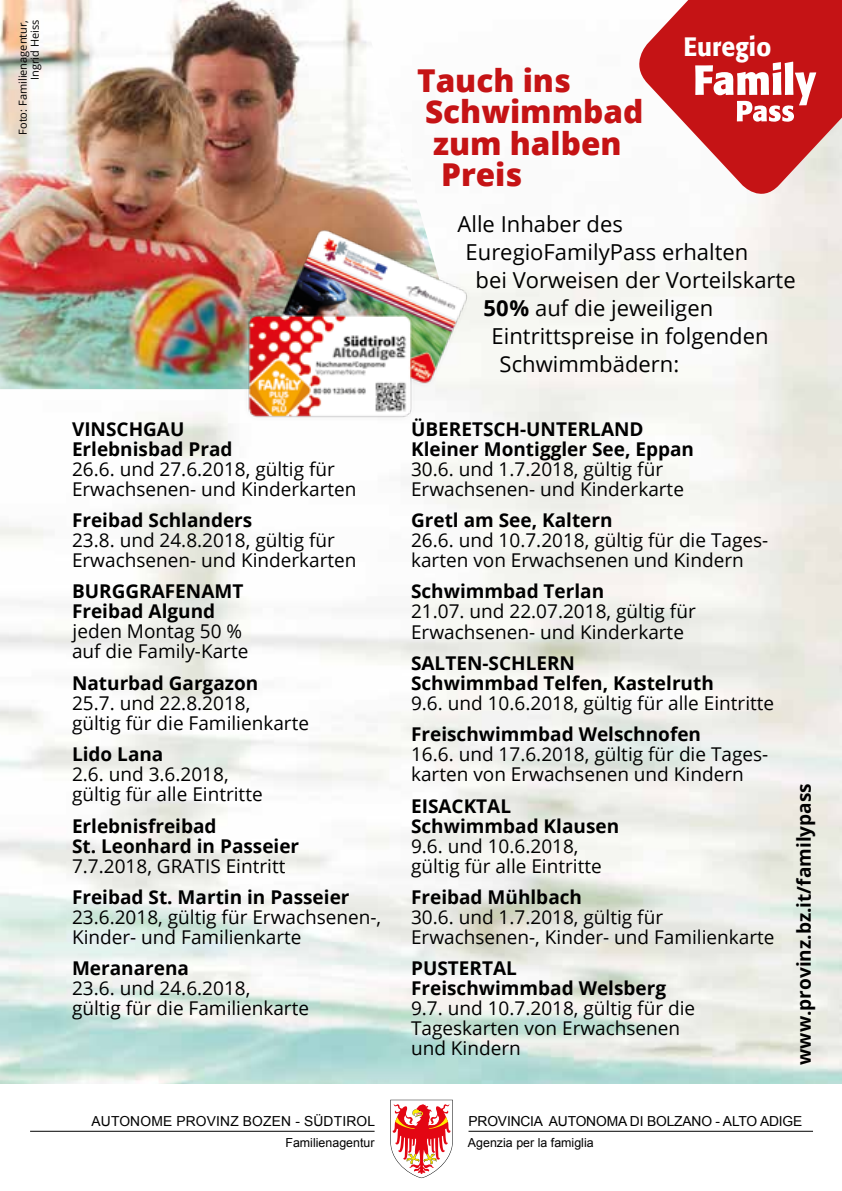
<style>
.page{position:relative;width:842px;height:1191px;background:#fff}
.page>*{position:absolute;margin:0;border:0;box-sizing:border-box;transform-origin:0 0}
.t1{font:800 31.6px "Open Sans";color:#c51315}
.t2{font:500 26.4px "Formata";color:#fff;scale:.93 1}
.t3{font:22px "Open Sans";color:#000}
.t4{font:19px/20px "Open Sans";color:#000}
.t5{font:700 19px/20px "Open Sans";color:#000}
.t6{font:13.8px "Arial";letter-spacing:-.01em;color:#000}
.t7{font:13.8px "Arial";letter-spacing:.01em;color:#000}
.t8{font:12.4px "Arial";color:#000}
.t9{font:11px/12px "Open Sans";color:#000;text-align:right}
.s1{font-weight:700}
</style>
<div class="page">
<svg style="left:390px;top:1099px;width:63px;height:79px"></svg>
<hr style="left:30px;top:1131px;width:345px;height:1px;background:#000">
<hr style="left:468px;top:1131px;width:345px;height:1px;background:#000">
<svg style="left:629px;top:0;width:213px;height:205px;fill:#c51315"></svg>
<svg style="left:695px;top:62px;width:121px;height:60px"></svg>
<div style="left:822px;top:0;width:20px;height:23px;background:#c51315"></div>
<img style="left:0;top:0;width:450px;height:389px">
<img style="left:210px;top:223px;width:294px;height:219px">
<p class="t9" style="left:17px;top:135px;width:116px;rotate:-90deg">Foto: Familienagentur,<br>Ingrid Heiss</p>
<h1 class="t1" style="left:417px;top:57px;width:155px">Tauch ins</h1>
<h1 class="t1" style="left:425px;top:88px;width:220px">Schwimmbad</h1>
<h1 class="t1" style="left:433px;top:119px;width:190px">zum halben</h1>
<h1 class="t1" style="left:441px;top:150px;width:83px">Preis</h1>
<h2 class="t2" style="left:683px;top:31px;width:96px">Euregio</h2>
<p class="t5" style="left:72px;top:418px;width:162px">VINSCHGAU<br>Erlebnisbad Prad</p>
<p class="t4" style="left:72px;top:458px;width:286px">26.6. und 27.6.2018, gültig für<br>Erwachsenen- und Kinderkarten</p>
<p class="t5" style="left:72px;top:509px;width:182px">Freibad Schlanders</p>
<p class="t4" style="left:72px;top:529px;width:286px">23.8. und 24.8.2018, gültig für<br>Erwachsenen- und Kinderkarten</p>
<p class="t5" style="left:72px;top:581px;width:173px">BURGGRAFENAMT<br>Freibad Algund</p>
<p class="t4" style="left:72px;top:621px;width:178px">jeden Montag 50 % auf die Family-Karte</p>
<p class="t5" style="left:72px;top:672px;width:188px">Naturbad Gargazon</p>
<p class="t4" style="left:72px;top:692px;width:239px">25.7. und 22.8.2018,<br>gültig für die Familienkarte</p>
<p class="t5" style="left:72px;top:744px;width:93px">Lido Lana</p>
<p class="t4" style="left:72px;top:764px;width:192px">2.6. und 3.6.2018, gültig für alle Eintritte</p>
<p class="t5" style="left:72px;top:815px;width:229px">Erlebnisfreibad<br>St. Leonhard in Passeier</p>
<p class="t4" style="left:72px;top:855px;width:215px">7.7.2018, GRATIS Eintritt</p>
<p class="t5" style="left:72px;top:886px;width:279px">Freibad St. Martin in Passeier</p>
<p class="t4" style="left:72px;top:906px;width:311px">23.6.2018, gültig für Erwachsenen-,<br>Kinder- und Familienkarte</p>
<p class="t5" style="left:72px;top:958px;width:119px">Meranarena</p>
<p class="t4" style="left:72px;top:978px;width:239px">23.6. und 24.6.2018,<br>gültig für die Familienkarte</p>
<p class="t3" style="left:458px;top:209px;width:167px">Alle Inhaber des</p>
<p class="t3" style="left:466px;top:237px;width:284px">EuregioFamilyPass erhalten</p>
<p class="t3" style="left:476px;top:265px;width:322px">bei Vorweisen der Vorteilskarte</p>
<p class="t3" style="left:484px;top:293px;width:231px"><span class="s1">50%</span> auf die jeweiligen</p>
<p class="t3" style="left:492px;top:321px;width:278px">Eintrittspreise in folgenden</p>
<p class="t3" style="left:500px;top:349px;width:181px">Schwimmbädern:</p>
<p class="t5" style="left:411px;top:418px;width:285px">ÜBERETSCH-UNTERLAND<br>Kleiner Montiggler See, Eppan</p>
<p class="t4" style="left:411px;top:458px;width:274px">30.6. und 1.7.2018, gültig für<br>Erwachsenen- und Kinderkarte</p>
<p class="t5" style="left:411px;top:510px;width:203px">Gretl am See, Kaltern</p>
<p class="t4" style="left:411px;top:530px;width:359px">26.6. und 10.7.2018, gültig für die Tages&shy;karten von Erwachsenen und Kindern</p>
<p class="t5" style="left:411px;top:581px;width:195px">Schwimmbad Terlan</p>
<p class="t4" style="left:411px;top:601px;width:286px">21.07. und 22.07.2018, gültig für<br>Erwachsenen- und Kinderkarte</p>
<p class="t5" style="left:411px;top:652px;width:304px">SALTEN-SCHLERN<br>Schwimmbad Telfen, Kastelruth</p>
<p class="t4" style="left:411px;top:692px;width:365px">9.6. und 10.6.2018, gültig für alle Eintritte</p>
<p class="t5" style="left:411px;top:724px;width:292px">Freischwimmbad Welschnofen</p>
<p class="t4" style="left:411px;top:744px;width:359px">16.6. und 17.6.2018, gültig für die Tages&shy;karten von Erwachsenen und Kindern</p>
<p class="t5" style="left:411px;top:795px;width:210px">EISACKTAL<br>Schwimmbad Klausen</p>
<p class="t4" style="left:411px;top:835px;width:192px">9.6. und 10.6.2018, gültig für alle Eintritte</p>
<p class="t5" style="left:411px;top:886px;width:172px">Freibad Mühlbach</p>
<p class="t4" style="left:411px;top:906px;width:365px">30.6. und 1.7.2018, gültig für<br>Erwachsenen-, Kinder- und Familienkarte</p>
<p class="t5" style="left:411px;top:958px;width:257px">PUSTERTAL<br>Freischwimmbad Welsberg</p>
<p class="t4" style="left:411px;top:998px;width:286px">9.7. und 10.7.2018, gültig für die<br>Tageskarten von Erwachsenen und Kindern</p>
<p class="t5" style="left:793px;top:1064px;width:283px;rotate:-90deg">www.provinz.bz.it/familypass</p>
<p class="t7" style="left:92px;top:1113px;width:285px">AUTONOME PROVINZ BOZEN - SÜDTIROL</p>
<p class="t6" style="left:468px;top:1113px;width:335px">PROVINCIA AUTONOMA DI BOLZANO - ALTO ADIGE</p>
<p class="t8" style="left:285px;top:1135px;width:91px">Familienagentur</p>
<p class="t8" style="left:468px;top:1135px;width:127px">Agenzia per la famiglia</p>
</div>
